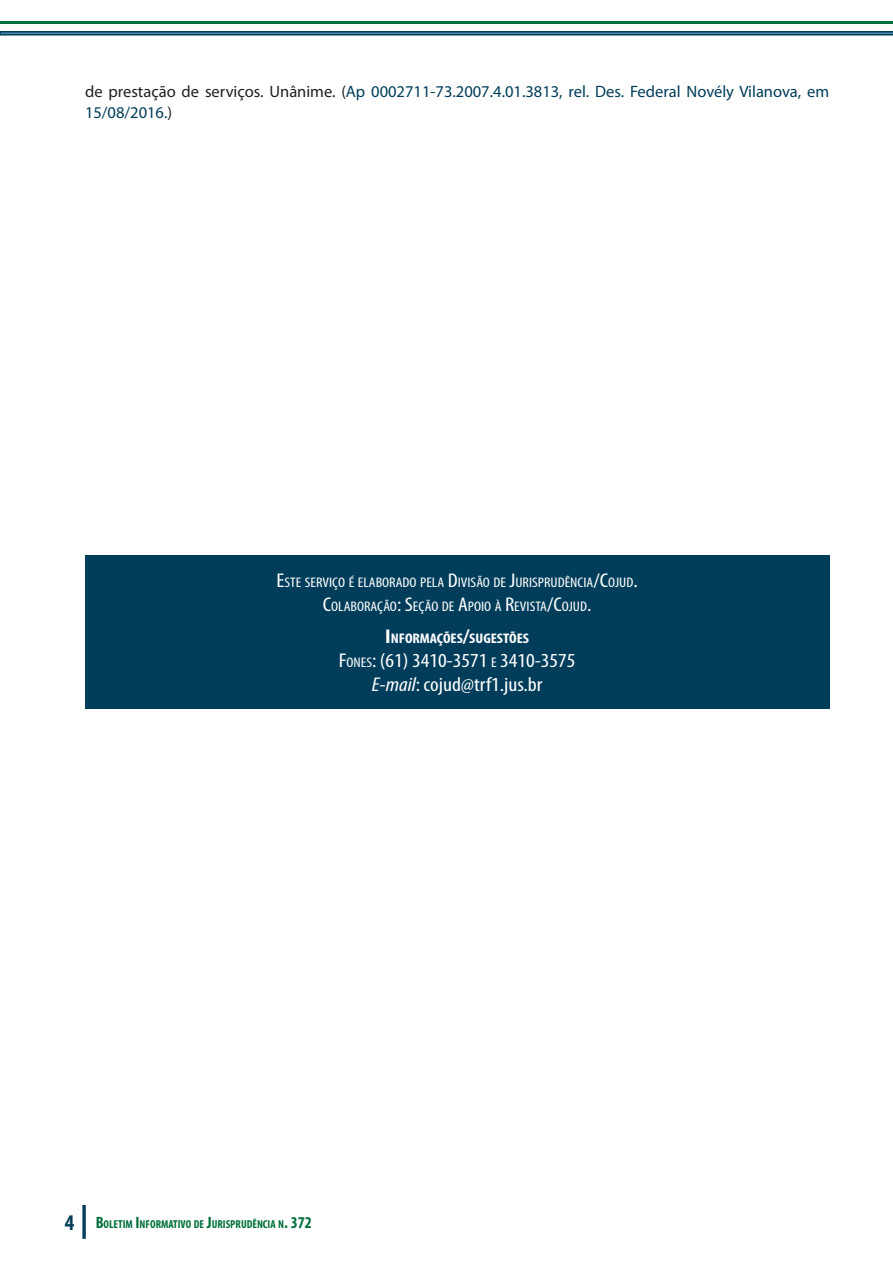
<style>
.page{position:relative;width:893px;height:1263px;background:#fff}
.page>*{position:absolute;margin:0;border:0;box-sizing:border-box;transform-origin:0 0}
.t1{font:condensed 19.95px "Myriad Pro";color:#fff;scale:1.13 1}
.t2{font:condensed 19.95px "Myriad Pro";color:#fff;scale:1.13 1}
.Texto_EMENTA{font:16.5px/21px "Myriad Pro";color:#003d5a}
.Título_SEÇÕES_e_TURM{font:condensed 13.95px "Myriad Pro";color:#fff;scale:1.13 1}
.t3{font:700 condensed 13.95px "Myriad Pro";color:#fff;scale:1.13 1}
.t4{font:700 condensed 11.55px "Myriad Pro";color:#006f3c}
.s1{color:#231f20}
.s2{font-size:19.95px}
.s3{font-size:13.95px}
.s4{font-style:italic}
.s5{font-size:22.5px;color:#003d5a}
.s6{font-size:16.5px}
</style>
<div class="page">
<svg style="left:0;top:31px;width:893px;height:5px;background:#2d6780"></svg>
<hr style="left:0;top:21px;width:893px;height:3px;background:#006f3c">
<svg style="left:82px;top:1205px;width:4px;height:34px"></svg>
<div style="left:85px;top:555px;width:744px;height:153px;background:#003d5a"></div>
<p class="Texto_EMENTA" style="left:85px;top:81px;width:746px"><span class="s1">de prestação de serviços. Unânime. (</span>Ap 0002711-73.2007.4.01.3813, rel. Des. Federal Novély Vilanova, em<br>15/08/2016.<span class="s1">)</span></p>
<p class="Título_SEÇÕES_e_TURM" style="left:277px;top:574px;width:321px"><span class="s2">E</span>STE SERVIÇO É ELABORADO PELA <span class="s2">D</span>IVISÃO DE <span class="s2">J</span>URISPRUDÊNCIA<span class="s2">/C</span>OJUD<span class="s2">.</span></p>
<p class="Título_SEÇÕES_e_TURM" style="left:323px;top:598px;width:239px"><span class="s2">C</span>OLABORAÇÃO<span class="s2">: S</span>EÇÃO DE <span class="s2">A</span>POIO À <span class="s2">R</span>EVISTA<span class="s2">/C</span>OJUD<span class="s2">.</span></p>
<p class="t3" style="left:385px;top:629px;width:128px"><span class="s2">I</span> NFORMAÇÕES<span class="s2">/</span>SUGESTÕES</p>
<p class="t1" style="left:339px;top:648px;width:211px">F<span class="s3">ONES</span>: (61) 3410-3571 <span class="s3">E</span> 3410-3575</p>
<p class="t2" style="left:372px;top:672px;width:153px"><span class="s4">E-mail</span>: cojud@trf1.jus.br</p>
<p class="t4" style="left:65px;top:1217px;width:248px"><span class="s5">4</span> <span class="s6">B</span>OLETIM <span class="s6">I</span> NFORMATIVO DE <span class="s6">J</span>URISPRUDÊNCIA N<span class="s6">. 372</span></p>
</div>
